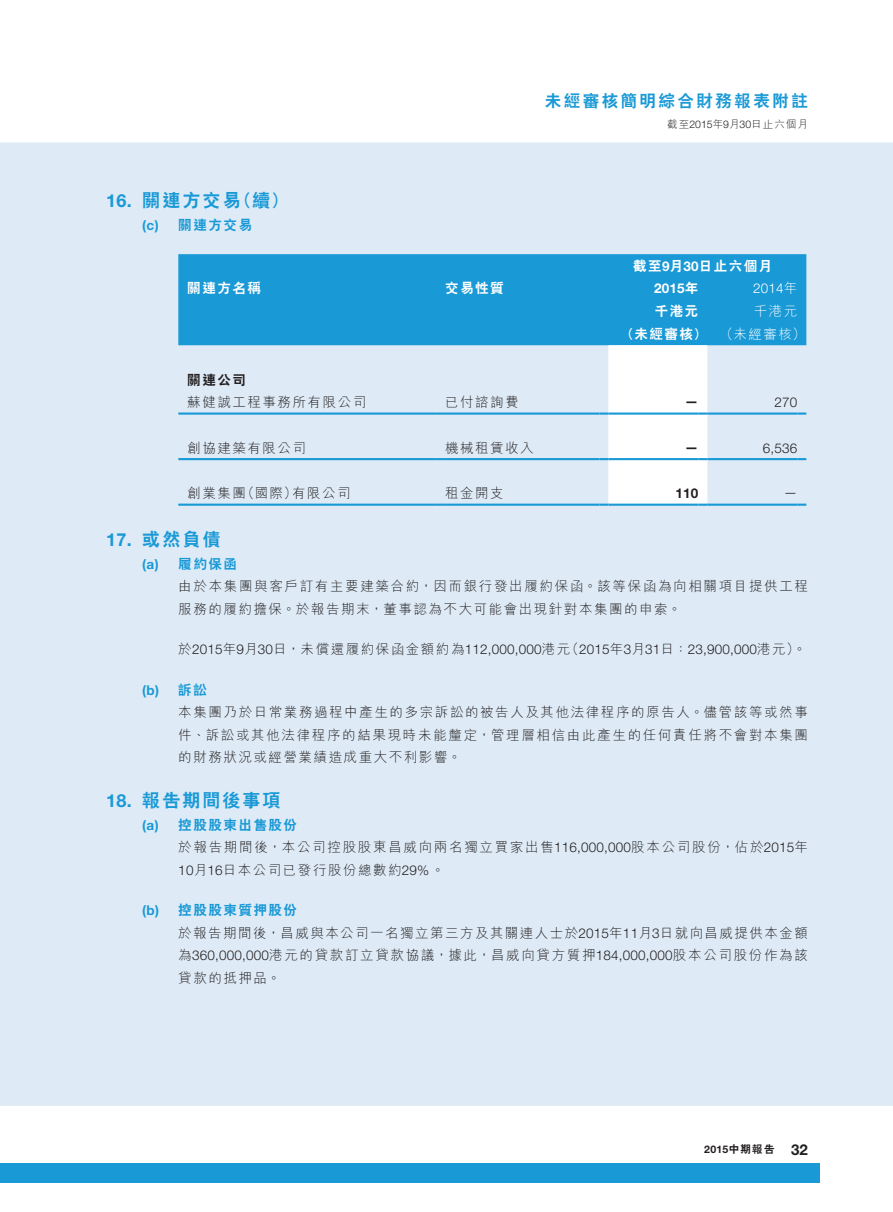
<style>
.page{position:relative;width:893px;height:1212px;background:#fff}
.page>*{position:absolute;margin:0;border:0;box-sizing:border-box;transform-origin:0 0}
._03_H1{font:800 18px "C Hei 2 HK";letter-spacing:.115em;color:#1999d6}
._03_H1-2{font:700 18px "Helvetica Neue LT Std";color:#1999d6}
.t1{font:800 16.5px "C Hei 2 HK";letter-spacing:.15em;color:#1999d6}
.t2{font:700 15px "Helvetica Neue LT Std";color:#231f20}
._13_____P4{font:300 13.5px/22.5px "M Hei HK";letter-spacing:.125em;color:#231f20}
._15_Table_Stub{font:300 13.5px "M Hei HK";letter-spacing:.115em;color:#231f20}
._04___H2{font:800 13.5px "C Hei 2 HK";letter-spacing:.115em;color:#1999d6}
._13_____P4-2{font:300 13.5px "Helvetica Neue LT Std";letter-spacing:.015em;color:#231f20}
._31_table_tab_6pt{font:800 13.5px "C Hei 2 HK";letter-spacing:.115em;color:#fff}
._04___H2-2{font:700 13.5px "Helvetica Neue LT Std";color:#1999d6}
._31_table_tab_6pt-2{font:300 13.5px "M Hei HK";letter-spacing:.115em;color:#231f20}
._31_table_tab_6pt-3{font:300 13.5px "M Hei HK";letter-spacing:.115em;color:#fff}
._31_table_tab_6pt-4{font:300 13.5px "Helvetica Neue LT Std";letter-spacing:.015em;color:#231f20}
._31_table_tab_6pt-5{font:300 13.5px "Helvetica Neue LT Std";color:#fff}
._31_table_tab_6pt-6{font:700 13.5px "Helvetica Neue LT Std";color:#fff}
._15_Table_Stub-2{font:800 13.5px "C Hei 2 HK";letter-spacing:.115em;color:#fff}
._31_table_tab_6pt-7{font:700 13.5px "Helvetica Neue LT Std";color:#231f20}
._15_Table_Stub-3{font:800 13.5px "C Hei 2 HK";color:#231f20}
.t3{font:300 10.5px "M Hei HK";letter-spacing:.1em;color:#231f20}
.t4{font:700 10.5px "Helvetica Neue LT Std";color:#231f20}
.s1{font-family:"Helvetica Neue LT Std"}
.s2{font-family:"Helvetica Neue LT Std";font-weight:700}
.s3{font-family:"M Hei HK"}
.s4{font-family:"C Hei 2 HK";font-weight:800}
</style>
<div class="page">
<div style="left:0;top:142px;width:893px;height:964px;background:#deebf7"></div>
<div style="left:0;top:1163px;width:819px;height:19px;background:#1999d6"></div>
<div style="left:178px;top:254px;width:628px;height:91px;background:#1999d6"></div>
<hr style="left:178px;top:412px;width:258px;height:3px;background:#1999d6">
<svg style="left:436px;top:412px;width:9px;height:3px"></svg>
<hr style="left:445px;top:412px;width:154px;height:3px;background:#1999d6">
<hr style="left:707px;top:412px;width:90px;height:3px;background:#1999d6">
<svg style="left:797px;top:412px;width:9px;height:3px"></svg>
<hr style="left:178px;top:458px;width:258px;height:2px;background:#1999d6">
<svg style="left:436px;top:458px;width:9px;height:2px"></svg>
<hr style="left:445px;top:458px;width:154px;height:2px;background:#1999d6">
<hr style="left:707px;top:458px;width:90px;height:2px;background:#1999d6">
<svg style="left:797px;top:458px;width:9px;height:2px"></svg>
<hr style="left:178px;top:504px;width:258px;height:2px;background:#1999d6">
<svg style="left:436px;top:504px;width:9px;height:2px"></svg>
<hr style="left:445px;top:504px;width:154px;height:2px;background:#1999d6">
<svg style="left:599px;top:345px;width:108px;height:161px"></svg>
<hr style="left:707px;top:504px;width:90px;height:2px;background:#1999d6">
<svg style="left:797px;top:504px;width:9px;height:2px"></svg>
<p class="t1" style="left:545px;top:90px;width:265px">未經審核簡明綜合財務報表附註</p>
<p class="t3" style="left:667px;top:116px;width:142px">截至<span class="s1">2015</span>年月<span class="s1">9 30</span>日止六個月</p>
<p class="_03_H1-2" style="left:106px;top:190px;width:27px">16.</p>
<p class="_03_H1" style="left:142px;top:189px;width:100px">關連方交易</p>
<p class="_03_H1" style="left:234px;top:189px;width:56px">（續(</p>
<p class="_04___H2-2" style="left:142px;top:217px;width:18px">(c)</p>
<p class="_04___H2" style="left:178px;top:216px;width:75px">關連方交易</p>
<p class="_15_Table_Stub-2" style="left:187px;top:279px;width:75px">關連方名稱</p>
<p class="_31_table_tab_6pt" style="left:445px;top:279px;width:60px">交易性質</p>
<p class="_31_table_tab_6pt" style="left:633px;top:257px;width:141px">截至月<span class="s2">9 30</span>日止六個月</p>
<p class="_31_table_tab_6pt-5" style="left:753px;top:280px;width:46px">2014<span class="s3">年</span></p>
<p class="_31_table_tab_6pt-6" style="left:654px;top:280px;width:46px">2015<span class="s4">年</span></p>
<p class="_31_table_tab_6pt" style="left:655px;top:302px;width:45px">千港元</p>
<p class="_31_table_tab_6pt" style="left:621px;top:325px;width:87px">（未經審核）</p>
<p class="_31_table_tab_6pt-3" style="left:754px;top:302px;width:45px">千港元</p>
<p class="_31_table_tab_6pt-3" style="left:720px;top:325px;width:87px">（未經審核(</p>
<p class="_15_Table_Stub-3" style="left:187px;top:371px;width:60px">關連公司</p>
<p class="_15_Table_Stub" style="left:187px;top:393px;width:180px">蘇健誠工程事務所有限公司</p>
<p class="_31_table_tab_6pt-2" style="left:445px;top:393px;width:75px">已付諮詢費</p>
<p class="_31_table_tab_6pt-7" style="left:685px;top:393px;width:15px">—</p>
<p class="_31_table_tab_6pt-4" style="left:774px;top:394px;width:24px">270</p>
<p class="_15_Table_Stub" style="left:187px;top:438px;width:120px">創協建築有限公司</p>
<p class="_31_table_tab_6pt-2" style="left:445px;top:438px;width:90px">機械租賃收入</p>
<p class="_31_table_tab_6pt-7" style="left:685px;top:438px;width:15px">—</p>
<p class="_31_table_tab_6pt-4" style="left:763px;top:440px;width:36px">6,536</p>
<p class="_03_H1-2" style="left:106px;top:529px;width:27px">17.</p>
<p class="_03_H1-2" style="left:106px;top:790px;width:27px">18.</p>
<p class="_15_Table_Stub" style="left:241px;top:484px;width:57px">（國際）</p>
<p class="_15_Table_Stub" style="left:187px;top:484px;width:60px">創業集團</p>
<p class="_03_H1" style="left:142px;top:527px;width:80px">或然負債</p>
<p class="_15_Table_Stub" style="left:292px;top:484px;width:60px">有限公司</p>
<p class="_04___H2-2" style="left:142px;top:555px;width:18px">(a)</p>
<p class="_04___H2" style="left:178px;top:555px;width:60px">履約保函</p>
<p class="_31_table_tab_6pt-2" style="left:445px;top:484px;width:60px">租金開支</p>
<p class="_31_table_tab_6pt-7" style="left:675px;top:485px;width:24px">110</p>
<p class="_31_table_tab_6pt-4" style="left:784px;top:484px;width:15px">—</p>
<p class="_04___H2-2" style="left:142px;top:681px;width:18px">(b)</p>
<p class="_13_____P4" style="left:178px;top:574px;width:631px">由於本集團與客戶訂有主要建築合約，因而銀行發出履約保函。該等保函為向相關項目提供工程服務的履約擔保。於報告期末，董事認為不大可能會出現針對本集團的申索。</p>
<p class="_13_____P4-2" style="left:565px;top:641px;width:242px"><span class="s3">（</span>2015<span class="s3">年月</span>3 31<span class="s3">日：</span>23,900,000<span class="s3">港元。(</span></p>
<p class="_13_____P4" style="left:178px;top:637px;width:394px">於<span class="s1">2015</span>年月<span class="s1">9 30</span>日，未償還履約保函金額約為<span class="s1">112,000,000</span>港元</p>
<p class="_04___H2" style="left:178px;top:681px;width:30px">訴訟</p>
<p class="_13_____P4" style="left:178px;top:700px;width:631px;text-align:justify">本集團乃於日常業務過程中產生的多宗訴訟的被告人及其他法律程序的原告人。儘管該等或然事件、訴訟或其他法律程序的結果現時未能釐定，管理層相信由此產生的任何責任將不會對本集團的財務狀況或經營業績造成重大不利影響。</p>
<p class="_03_H1" style="left:142px;top:788px;width:140px">報告期間後事項</p>
<p class="_04___H2-2" style="left:142px;top:816px;width:18px">(a)</p>
<p class="_04___H2-2" style="left:142px;top:902px;width:18px">(b)</p>
<p class="_04___H2" style="left:178px;top:816px;width:120px">控股股東出售股份</p>
<p class="_13_____P4" style="left:178px;top:835px;width:631px">於報告期間後，本公司控股股東昌威向兩名獨立買家出售<span class="s1">116,000,000</span>股本公司股份，佔於<span class="s1">2015</span>年<br><span class="s1">10</span>月<span class="s1">16</span>日本公司已發行股份總數約<span class="s1">29%</span>。</p>
<p class="_04___H2" style="left:178px;top:901px;width:120px">控股股東質押股份</p>
<p class="_13_____P4" style="left:178px;top:921px;width:631px;text-align:justify">於報告期間後，昌威與本公司一名獨立第三方及其關連人士於<span class="s1">2015</span>年<span class="s1">11</span>月<span class="s1">3</span>日就向昌威提供本金額為<span class="s1">360,000,000</span>港元的貸款訂立貸款協議，據此，昌威向貸方質押<span class="s1">184,000,000</span>股本公司股份作為該貸款的抵押品。</p>
<p class="t4" style="left:704px;top:1143px;width:72px">2015<span class="s4">中期報告</span></p>
<p class="t2" style="left:791px;top:1140px;width:18px">32</p>
</div>
